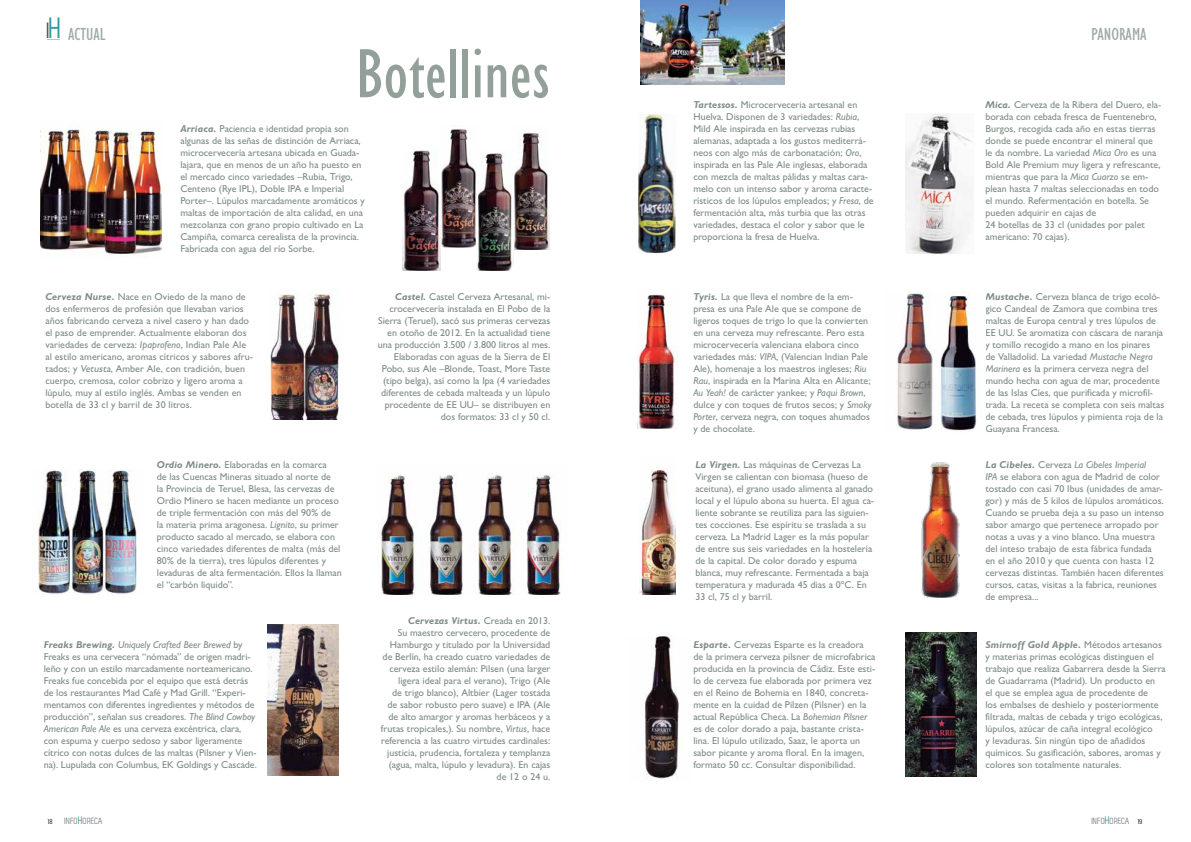
<style>
.page{position:relative;width:1191px;height:842px;background:#fff}
.page>*{position:absolute;margin:0;border:0;box-sizing:border-box;transform-origin:0 0}
.t1{font:condensed 72px "Gill Sans MT Pro";color:#93a09a}
.t2{font:condensed 18px "Gill Sans MT Pro";color:#9faba5}
.t3{font:500 10px/12px "Gill Sans MT Pro";color:#7d8c84}
.t4{font:9px "Zag";color:#808285}
.t5{font:7px "Zag";color:#000}
.s1{font-family:"Zag";font-stretch:normal;font-size:22.1px;color:#4c4f4b}
.s2{font-family:"Zag";font-stretch:normal;font-size:29.3px;color:#339d9f}
.s3{font-weight:700;font-style:italic}
.s4{font-style:italic}
.s5{font-size:11px;color:#379d96}
.s6{font-size:7px;color:#000}
</style>
<div class="page">
<svg style="left:47px;top:39px;width:13px;height:1px"></svg>
<img style="left:638px;top:114px;width:38px;height:139px">
<img style="left:40px;top:129px;width:122px;height:128px">
<img style="left:441px;top:129px;width:36px;height:118px">
<img style="left:921px;top:462px;width:38px;height:136px">
<img style="left:905px;top:114px;width:68px;height:139px">
<img style="left:270px;top:294px;width:69px;height:125px">
<img style="left:638px;top:294px;width:39px;height:135px">
<img style="left:644px;top:637px;width:35px;height:142px">
<img style="left:378px;top:475px;width:183px;height:120px">
<img style="left:896px;top:291px;width:81px;height:140px">
<img style="left:905px;top:633px;width:71px;height:143px">
<img style="left:267px;top:624px;width:71px;height:152px">
<img style="left:641px;top:0;width:144px;height:84px">
<img style="left:514px;top:131px;width:35px;height:118px">
<img style="left:403px;top:150px;width:38px;height:121px">
<img style="left:477px;top:153px;width:36px;height:118px">
<img style="left:37px;top:470px;width:100px;height:125px">
<img style="left:639px;top:469px;width:36px;height:126px">
<h2 class="t2" style="left:47px;top:23px;width:60px"><span class="s1">I</span><span class="s2">H</span> ACTUAL</h2>
<h1 class="t1" style="left:356px;top:30px;width:196px">Botellines</h1>
<p class="t3" style="left:180px;top:123px;width:186px"><span class="s3">Arriaca.</span> Paciencia e identidad propia son algunas de las señas de distinción de Arriaca, microcervecería artesana ubicada en Guada&shy;lajara, que en menos de un año ha puesto en el mercado cinco variedades –Rubia, Trigo, Centeno (Rye IPL), Doble IPA e Imperial Porter–. Lúpulos marcadamente aromáticos y maltas de importación de alta calidad, en una mezcolanza con grano propio cultivado en La Campiña, comarca cerealista de la provincia.<br>Fabricada con agua del río Sorbe.</p>
<p class="t3" style="left:45px;top:291px;width:209px"><span class="s3">Cerveza Nurse.</span> Nace en Oviedo de la mano de dos enfermeros de profesión que llevaban varios años fabricando cerveza a nivel casero y han dado el paso de emprender. Actualmente elaboran dos variedades de cerveza: <span class="s4">Ipaprofeno</span>, Indian Pale Ale al estilo americano, aromas cítricos y sabores afru&shy;tados; y <span class="s4">Vetusta</span>, Amber Ale, con tradición, buen cuerpo, cremosa, color cobrizo y ligero aroma a lúpulo, muy al estilo inglés. Ambas se venden en botella de 33 cl y barril de 30 litros.</p>
<p class="t3" style="left:157px;top:459px;width:186px"><span class="s3">Ordio Minero.</span> Elaboradas en la comarca<br>de las Cuencas Mineras situado al norte de<br>la Provincia de Teruel, Blesa, las cervezas de Ordio Minero se hacen mediante un proceso de triple fermentación con más del 90% de<br>la materia prima aragonesa. <span class="s4">Lignito</span>, su primer producto sacado al mercado, se elabora con cinco variedades diferentes de malta (más del 80% de la tierra), tres lúpulos diferentes y levaduras de alta fermentación. Ellos la llaman el “carbón líquido”.</p>
<p class="t3" style="left:44px;top:639px;width:215px"><span class="s3">Freaks Brewing.</span> <span class="s4">Uniquely Crafted Beer Brewed</span> by Freaks es una cervecera “nómada” de origen madri&shy;leño y con un estilo marcadamente norteamericano.<br>Freaks fue concebida por el equipo que está detrás de los restaurantes Mad Café y Mad Grill. “Experi&shy;mentamos con diferentes ingredientes y métodos de producción”, señalan sus creadores. <span class="s4">The Blind Cowboy American Pale Ale</span> es una cerveza excéntrica, clara, con espuma y cuerpo sedoso y sabor ligeramente cítrico con notas dulces de las maltas (Pilsner y Vien&shy;na). Lupulada con Columbus, EK Goldings y Cascade.</p>
<p class="t3" style="left:378px;top:291px;width:174px;text-align:right"><span class="s3">Castel.</span> Castel Cerveza Artesanal, mi&shy;crocervecería instalada en El Pobo de la Sierra (Teruel), sacó sus primeras cervezas en otoño de 2012. En la actualidad tiene una producción 3.500 / 3.800 litros al mes.<br>Elaboradas con aguas de la Sierra de El Pobo, sus Ale –Blonde, Toast, More Taste (tipo belga), así como la Ipa (4 variedades diferentes de cebada malteada y un lúpulo procedente de EE UU– se distribuyen en dos formatos: 33 cl y 50 cl.</p>
<p class="t3" style="left:381px;top:615px;width:171px;text-align:right"><span class="s3">Cervezas Virtus.</span> Creada en 2013.<br>Su maestro cervecero, procedente de Hamburgo y titulado por la Universidad de Berlín, ha creado cuatro variedades de cerveza estilo alemán: Pilsen (una larger ligera ideal para el verano), Trigo (Ale<br>de trigo blanco), Altbier (Lager tostada de sabor robusto pero suave) e IPA (Ale de alto amargor y aromas herbáceos y a frutas tropicales,). Su nombre, <span class="s4">Virtus</span>, hace referencia a las cuatro virtudes cardinales: justicia, prudencia, fortaleza y templanza (agua, malta, lúpulo y levadura). En cajas de 12 o 24 u.</p>
<p class="t3" style="left:693px;top:99px;width:182px"><span class="s3">Tartessos.</span> Microcerveceria artesanal en Huelva. Disponen de 3 variedades: <span class="s4">Rubia</span>, Mild Ale inspirada en las cervezas rubias alemanas, adaptada a los gustos mediterrá&shy;neos con algo más de carbonatación; <span class="s4">Oro</span>, inspirada en las Pale Ale inglesas, elaborada con mezcla de maltas pálidas y maltas cara&shy;melo con un intenso sabor y aroma caracte&shy;rísticos de los lúpulos empleados; y <span class="s4">Fresa</span>, de fermentación alta, más turbia que las otras variedades, destaca el color y sabor que le proporciona la fresa de Huelva.</p>
<p class="t3" style="left:693px;top:291px;width:180px"><span class="s3">Tyris.</span> La que lleva el nombre de la em&shy;presa es una Pale Ale que se compone de ligeros toques de trigo lo que la convierten en una cerveza muy refrescante. Pero esta microcervecería valenciana elabora cinco variedades más: <span class="s4">VIPA</span>, (Valencian Indian Pale Ale), homenaje a los maestros ingleses; <span class="s4">Riu Rau</span>, inspirada en la Marina Alta en Alicante; <span class="s4">Au Yeah!</span> de carácter yankee; y <span class="s4">Paqui Brown</span>, dulce y con toques de frutos secos; y <span class="s4">Smoky Porter</span>, cerveza negra, con toques ahumados y de chocolate.</p>
<p class="t3" style="left:695px;top:459px;width:180px"><span class="s3">La Virgen.</span> Las máquinas de Cervezas La Virgen se calientan con biomasa (hueso de aceituna), el grano usado alimenta al ganado local y el lúpulo abona su huerta. El agua ca&shy;liente sobrante se reutiliza para las siguien&shy;tes cocciones. Ese espíritu se traslada a su cerveza. La Madrid Lager es la más popular de entre sus seis variedades en la hostelería de la capital. De color dorado y espuma blanca, muy refrescante. Fermentada a baja temperatura y madurada 45 dias a 0ºC. En 33 cl, 75 cl y barril.</p>
<p class="t3" style="left:693px;top:639px;width:184px"><span class="s3">Esparte.</span> Cervezas Esparte es la creadora de la primera cerveza pilsner de microfabrica producida en la provincia de Cádiz. Este esti&shy;lo de cerveza fue elaborada por primera vez en el Reino de Bohemia en 1840, concreta&shy;mente en la cuidad de Pilzen (Pilsner) en la actual República Checa. La <span class="s4">Bohemian Pilsner </span>es de color dorado a paja, bastante crista&shy;lina. El lúpulo utilizado, Saaz, le aporta un sabor picante y aroma floral. En la imagen, formato 50 cc. Consultar disponibilidad.</p>
<h2 class="t2" style="left:1091px;top:23px;width:57px">PANORAMA</h2>
<p class="t3" style="left:985px;top:99px;width:177px"><span class="s3">Mica.</span> Cerveza de la Ribera del Duero, ela&shy;borada con cebada fresca de Fuentenebro, Burgos, recogida cada año en estas tierras donde se puede encontrar el mineral que le da nombre. La variedad <span class="s4">Mica Oro</span> es una Bold Ale Premium muy ligera y refrescante, mientras que para la <span class="s4">Mica Cuarzo</span> se em&shy;plean hasta 7 maltas seleccionadas en todo el mundo. Refermentación en botella. Se pueden adquirir en cajas de<br>24 botellas de 33 cl (unidades por palet americano: 70 cajas).</p>
<p class="t3" style="left:985px;top:291px;width:180px"><span class="s3">Mustache.</span> Cerveza blanca de trigo ecoló&shy;gico Candeal de Zamora que combina tres maltas de Europa central y tres lúpulos de EE UU. Se aromatiza con cáscara de naranja y tomillo recogido a mano en los pinares<br>de Valladolid. La variedad <span class="s4">Mustache Negra Marinera</span> es la primera cerveza negra del mundo hecha con agua de mar, procedente de las Islas Cíes, que purificada y microfil&shy;trada. La receta se completa con seis maltas de cebada, tres lúpulos y pimienta roja de la Guayana Francesa.</p>
<p class="t3" style="left:985px;top:459px;width:180px"><span class="s3">La Cibeles.</span> Cerveza <span class="s4">La Cibeles Imperial<br>IPA</span> se elabora con agua de Madrid de color tostado con casi 70 Ibus (unidades de amar&shy;gor) y más de 5 kilos de lúpulos aromáticos.<br>Cuando se prueba deja a su paso un intenso sabor amargo que pertenece arropado por notas a uvas y a vino blanco. Una muestra del inteso trabajo de esta fábrica fundada en el año 2010 y que cuenta con hasta 12 cervezas distintas. También hacen diferentes cursos, catas, visitas a la fabrica, reuniones de empresa...</p>
<p class="t3" style="left:985px;top:639px;width:182px"><span class="s3">Smirnoff Gold Apple.</span> Métodos artesanos y materias primas ecológicas distinguen el trabajo que realiza Gabarrera desde la Sierra de Guadarrama (Madrid). Un producto en<br>el que se emplea agua de procedente de<br>los embalses de deshielo y posteriormente filtrada, maltas de cebada y trigo ecológicas, lúpulos, azúcar de caña integral ecológico<br>y levaduras. Sin ningún tipo de añadidos químicos. Su gasificación, sabores, aromas y colores son totalmente naturales.</p>
<p class="t5" style="left:48px;top:818px;width:6px">18</p>
<p class="t4" style="left:65px;top:816px;width:40px">INFO<span class="s5">H</span>ORECA</p>
<p class="t4" style="left:1091px;top:816px;width:53px">INFO<span class="s5">H</span>ORECA <span class="s6">19</span></p>
</div>
